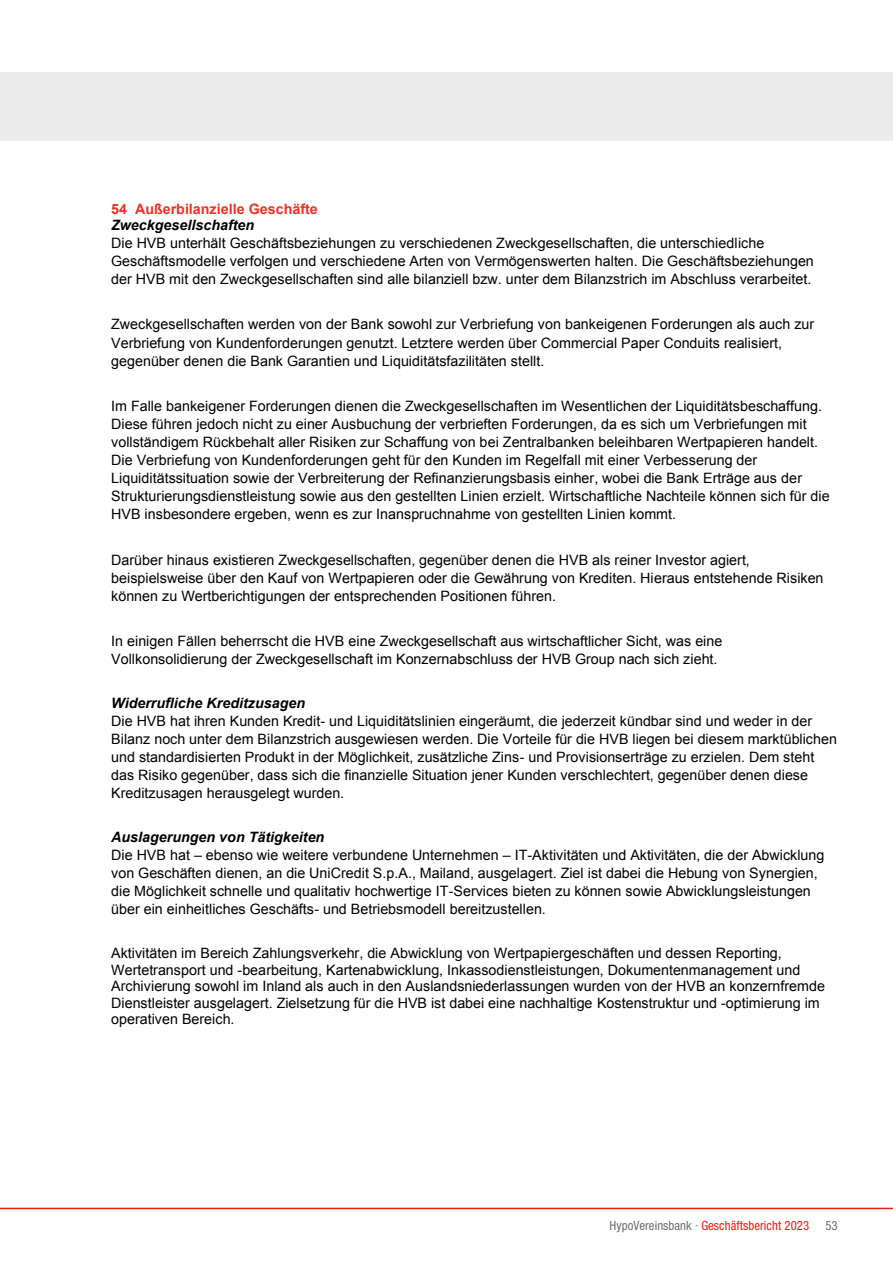
<style>
.page{position:relative;width:893px;height:1263px;background:#fff}
.page>*{position:absolute;margin:0;border:0;box-sizing:border-box;transform-origin:0 0}
.t1{font:14.25px/18.1px "Arial";color:#000}
.t2{font:italic 700 14.25px "Arial";color:#000}
.t3{font:700 14.25px "Arial";color:#ee3123}
.t4{font:condensed 12.75px "Helvetica Neue LT Pro";letter-spacing:.005em;color:#e4200e}
.t5{font:condensed 12.75px "Helvetica Neue LT Pro";color:#6f6f6e}
.s1{color:#6f6f6e}
</style>
<div class="page">
<hr style="left:0;top:1208px;width:893px;height:1px;background:#e4200e">
<div style="left:0;top:72px;width:893px;height:68px;background:#ececed"></div>
<p class="t3" style="left:111px;top:199px;width:208px">54 Außerbilanzielle Geschäfte</p>
<p class="t2" style="left:111px;top:216px;width:145px">Zweckgesellschaften</p>
<p class="t1" style="left:111px;top:234px;width:704px">Die HVB unterhält Geschäftsbeziehungen zu verschiedenen Zweckgesellschaften, die unterschiedliche<br>Geschäftsmodelle verfolgen und verschiedene Arten von Vermögenswerten halten. Die Geschäftsbeziehungen der HVB mit den Zweckgesellschaften sind alle bilanziell bzw. unter dem Bilanzstrich im Abschluss verarbeitet.</p>
<p class="t1" style="left:111px;top:315px;width:705px">Zweckgesellschaften werden von der Bank sowohl zur Verbriefung von bankeigenen Forderungen als auch zur<br>Verbriefung von Kundenforderungen genutzt. Letztere werden über Commercial Paper Conduits realisiert, gegenüber denen die Bank Garantien und Liquiditätsfazilitäten stellt.</p>
<p class="t1" style="left:111px;top:397px;width:720px">Im Falle bankeigener Forderungen dienen die Zweckgesellschaften im Wesentlichen der Liquiditätsbeschaffung.<br>Diese führen jedoch nicht zu einer Ausbuchung der verbrieften Forderungen, da es sich um Verbriefungen mit vollständigem Rückbehalt aller Risiken zur Schaffung von bei Zentralbanken beleihbaren Wertpapieren handelt.<br>Die Verbriefung von Kundenforderungen geht für den Kunden im Regelfall mit einer Verbesserung der Liquiditätssituation sowie der Verbreiterung der Refinanzierungsbasis einher, wobei die Bank Erträge aus der Strukturierungsdienstleistung sowie aus den gestellten Linien erzielt. Wirtschaftliche Nachteile können sich für die HVB insbesondere ergeben, wenn es zur Inanspruchnahme von gestellten Linien kommt.</p>
<p class="t1" style="left:111px;top:551px;width:714px">Darüber hinaus existieren Zweckgesellschaften, gegenüber denen die HVB als reiner Investor agiert, beispielsweise über den Kauf von Wertpapieren oder die Gewährung von Krediten. Hieraus entstehende Risiken können zu Wertberichtigungen der entsprechenden Positionen führen.</p>
<p class="t1" style="left:111px;top:632px;width:613px">In einigen Fällen beherrscht die HVB eine Zweckgesellschaft aus wirtschaftlicher Sicht, was eine<br>Vollkonsolidierung der Zweckgesellschaft im Konzernabschluss der HVB Group nach sich zieht.</p>
<p class="t2" style="left:111px;top:694px;width:196px">Widerrufliche Kreditzusagen</p>
<p class="t1" style="left:111px;top:712px;width:727px">Die HVB hat ihren Kunden Kredit- und Liquiditätslinien eingeräumt, die jederzeit kündbar sind und weder in der Bilanz noch unter dem Bilanzstrich ausgewiesen werden. Die Vorteile für die HVB liegen bei diesem marktüblichen und standardisierten Produkt in der Möglichkeit, zusätzliche Zins- und Provisionserträge zu erzielen. Dem steht das Risiko gegenüber, dass sich die finanzielle Situation jener Kunden verschlechtert, gegenüber denen diese Kreditzusagen herausgelegt wurden.</p>
<p class="t2" style="left:111px;top:828px;width:215px">Auslagerungen von Tätigkeiten</p>
<p class="t1" style="left:111px;top:846px;width:715px">Die HVB hat – ebenso wie weitere verbundene Unternehmen – IT-Aktivitäten und Aktivitäten, die der Abwicklung von Geschäften dienen, an die UniCredit S.p.A., Mailand, ausgelagert. Ziel ist dabei die Hebung von Synergien, die Möglichkeit schnelle und qualitativ hochwertige IT-Services bieten zu können sowie Abwicklungsleistungen über ein einheitliches Geschäfts- und Betriebsmodell bereitzustellen.</p>
<p class="t1" style="left:111px;top:945px;width:715px;line-height:16.5px">Aktivitäten im Bereich Zahlungsverkehr, die Abwicklung von Wertpapiergeschäften und dessen Reporting, Wertetransport und -bearbeitung, Kartenabwicklung, Inkassodienstleistungen, Dokumentenmanagement und Archivierung sowohl im Inland als auch in den Auslandsniederlassungen wurden von der HVB an konzernfremde Dienstleister ausgelagert. Zielsetzung für die HVB ist dabei eine nachhaltige Kostenstruktur und -optimierung im operativen Bereich.</p>
<p class="t4" style="left:610px;top:1217px;width:201px"><span class="s1">HypoVereinsbank ·</span> Geschäftsbericht 2023</p>
<p class="t5" style="left:825px;top:1217px;width:14px">53</p>
</div>
